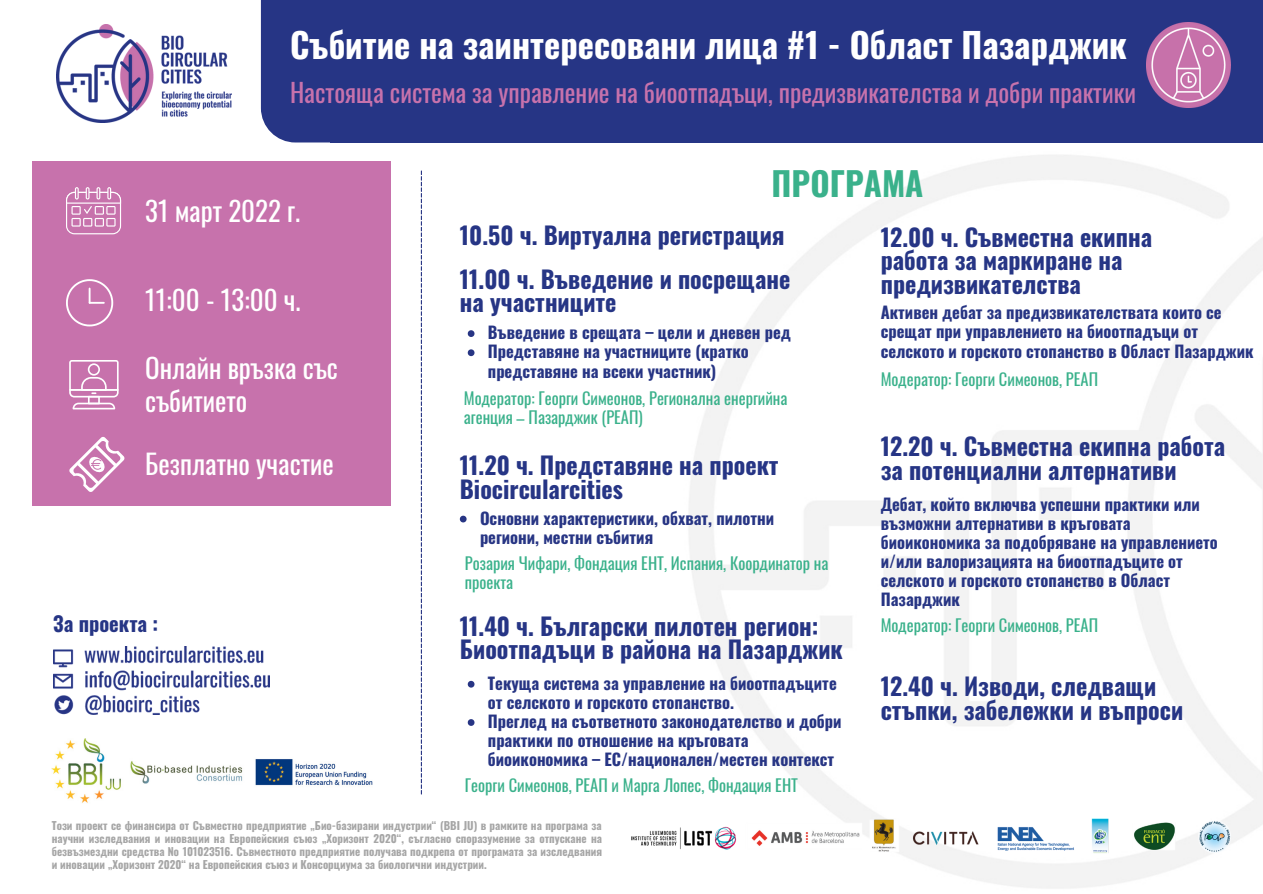
<style>
.page{position:relative;width:1263px;height:894px;background:#fff}
.page>*{position:absolute;margin:0;border:0;box-sizing:border-box;transform-origin:0 0}
.t1{font:700 34.5px "Oswald";color:#fff}
.t2{font:700 33px "Oswald";color:#3ab18b}
.t3{font:27px/32.5px "Oswald";color:#fff}
.t4{font:25.5px "Oswald";color:#c772ac}
.t5{font:700 24px/23.5px "Oswald";color:#263585}
.t6{font:700 20.4px "Oswald";color:#263585}
.t7{font:700 16.5px/19px "Oswald";color:#273584}
.t8{font:16.5px/19px "Oswald";color:#3ab18b}
.t9{font:700 10.95px/12.8px "Oswald";color:#a6a6a6;text-align:justify}
</style>
<div class="page">
<div style="left:330px;top:0;width:933px;height:143px;background:#263585"></div>
<svg style="left:421px;top:170px;width:1px;height:624px"></svg>
<img style="left:52px;top:738px;width:320px;height:65px">
<img style="left:631px;top:817px;width:600px;height:42px">
<div style="left:261px;top:0;width:69px;height:142px;background:#263585"></div>
<img style="left:53px;top:646px;width:216px;height:67px">
<div style="left:32px;top:161px;width:359px;height:344px;background:#c772ac"></div>
<svg style="left:69px;top:437px;width:56px;height:55px"></svg>
<svg style="left:69px;top:360px;width:50px;height:49px"></svg>
<svg style="left:66px;top:187px;width:55px;height:47px"></svg>
<svg style="left:66px;top:279px;width:47px;height:47px"></svg>
<svg style="left:468px;top:330px;width:6px;height:7px"></svg>
<svg style="left:468px;top:349px;width:6px;height:7px"></svg>
<svg style="left:460px;top:515px;width:7px;height:7px"></svg>
<svg style="left:468px;top:680px;width:6px;height:7px"></svg>
<svg style="left:468px;top:719px;width:6px;height:6px"></svg>
<img style="left:57px;top:25px;width:174px;height:98px">
<img style="left:1146px;top:23px;width:85px;height:84px">
<p class="t1" style="left:290px;top:18px;width:838px">Cъбитие на заинтересовани лица #1 - Област Пазарджик</p>
<p class="t4" style="left:290px;top:72px;width:847px">Настояща система за управление на биоотпадъци, предизвикателства и добри практики</p>
<p class="t3" style="left:145px;top:194px;width:156px">31 март 2022 г.</p>
<p class="t3" style="left:145px;top:283px;width:157px">11:00 - 13:00 ч.</p>
<p class="t3" style="left:145px;top:351px;width:194px">Онлайн връзка със събитието</p>
<p class="t3" style="left:145px;top:446px;width:190px">Безплатно участие</p>
<p class="t6" style="left:53px;top:607px;width:107px">За проекта :</p>
<p class="t2" style="left:772px;top:157px;width:153px">ПРОГРАМА</p>
<p class="t5" style="left:460px;top:222px;width:326px">10.50 ч. Виртуална регистрация</p>
<p class="t5" style="left:460px;top:266px;width:332px">11.00 ч. Въведение и посрещане на участниците</p>
<p class="t7" style="left:488px;top:322px;width:304px">Въведение в срещата – цели и дневен ред</p>
<p class="t7" style="left:488px;top:341px;width:262px">Представяне на участниците (кратко представяне на всеки участник)</p>
<p class="t8" style="left:464px;top:388px;width:325px">Модератор: Георги Симеонов, Регионална енергийна агенция – Пазарджик (РЕАП)</p>
<p class="t5" style="left:460px;top:452px;width:320px">11.20 ч. Представяне на проект<br>Biocircularcities</p>
<p class="t7" style="left:480px;top:507px;width:296px">Основни характеристики, обхват, пилотни региони, местни събития</p>
<p class="t8" style="left:465px;top:552px;width:365px">Розария Чифари, Фондация ЕНТ, Испания, Координатор на проекта</p>
<p class="t5" style="left:460px;top:612px;width:384px">11.40 ч. Български пилотен регион:<br>Биоотпадъци в района на Пазарджик</p>
<p class="t7" style="left:488px;top:672px;width:350px">Текуща система за управление на биоотпадъците от селското и горското стопанство.</p>
<p class="t7" style="left:488px;top:711px;width:355px">Преглед на съответното законодателство и добри практики по отношение на кръговата биоикономика – ЕС/национален/местен контекст</p>
<p class="t8" style="left:465px;top:775px;width:335px">Георги Симеонов, РЕАП и Марга Лопес, Фондация ЕНТ</p>
<p class="t5" style="left:881px;top:224px;width:273px">12.00 ч. Съвместна екипна работа за маркиране на предизвикателства</p>
<p class="t7" style="left:881px;top:302px;width:374px">Активен дебат за предизвикателствата които се срещат при управлението на биоотпадъци от селското и горското стопанство в Област Пазарджик</p>
<p class="t8" style="left:881px;top:369px;width:219px">Модератор: Георги Симеонов, РЕАП</p>
<p class="t5" style="left:881px;top:433px;width:346px">12.20 ч. Съвместна екипна работа за потенциални алтернативи</p>
<p class="t7" style="left:881px;top:493px;width:339px">Дебат, който включва успешни практики или възможни алтернативи в кръговата биоикономика за подобряване на управлението и/или валоризацията на биоотпадъците от селското и горското стопанство в Област Пазарджик</p>
<p class="t8" style="left:881px;top:614px;width:219px">Модератор: Георги Симеонов, РЕАП</p>
<p class="t5" style="left:881px;top:673px;width:304px">12.40 ч. Изводи, следващи стъпки, забележки и въпроси</p>
<p class="t9" style="left:52px;top:818px;width:552px">Този проект се финансира от Съвместно предприятие „Био-базирани индустрии“ (BBI JU) в рамките на програма за научни изследвания и иновации на Европейския съюз „Хоризонт 2020“, съгласно споразумение за отпускане на безвъзмездни средства № 101023516. Съвместното предприятие получава подкрепа от програмата за изследвания и иновации „Хоризонт 2020“ на Европейския съюз и Консорциума за биологични индустрии.</p>
</div>
